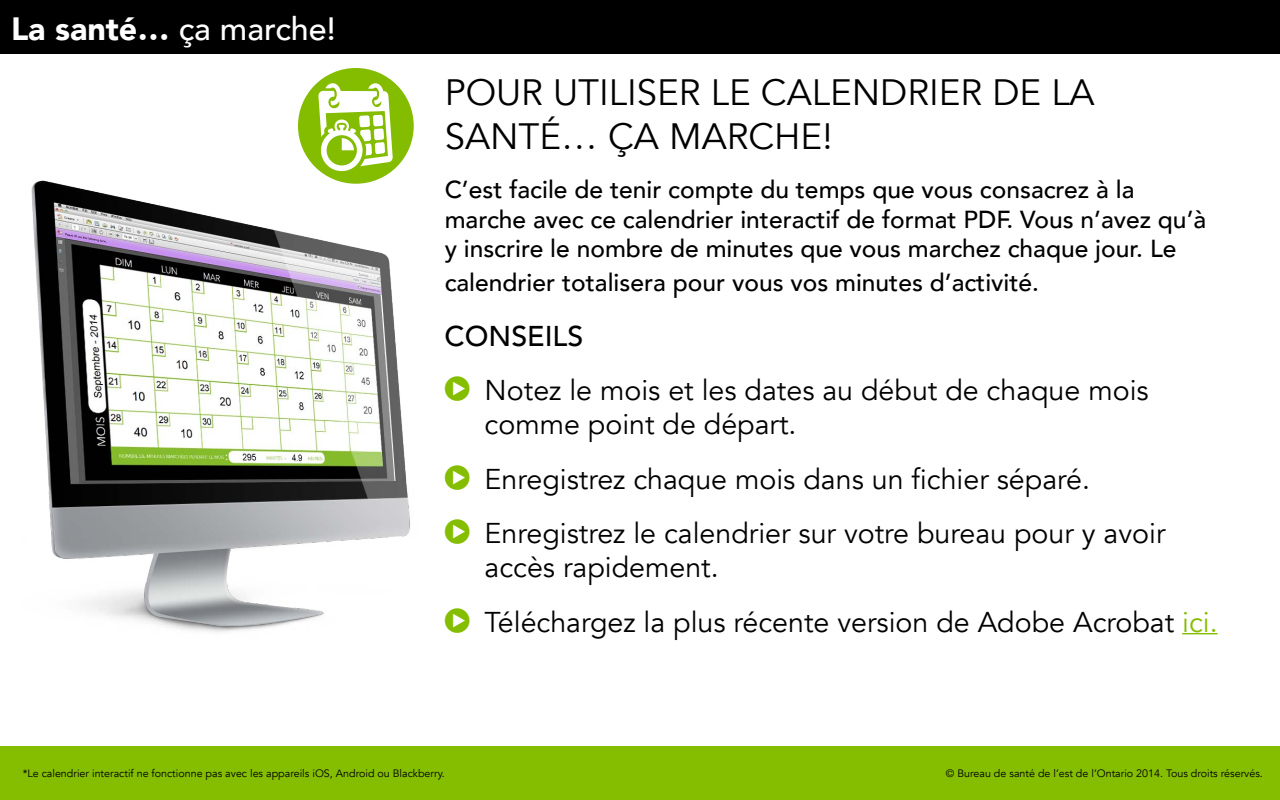
<style>
.page{position:relative;width:1280px;height:800px;background:#fff}
.page>*{position:absolute;margin:0;border:0;box-sizing:border-box;transform-origin:0 0}
.t1{font:36.6px/43.9px "Avenir";color:#000}
.t2{font:500 32.2px "Avenir";color:#fff}
.t3{font:28.6px/54.3px "Avenir";color:#000}
.t4{font:500 24.6px/29.5px "Avenir";color:#000}
.t5{font:10.7px "Avenir";color:#000}
.s1{font-weight:900}
.s2{font-weight:500}
.s3{font-family:"Combi Numerals Solid";font-size:32.6px;color:#85bd00}
.s4{color:#85bd00}
</style>
<div class="page">
<hr style="left:1182px;top:633px;width:36px;height:1px;background:#85bd00">
<div style="left:0;top:746px;width:1280px;height:54px;background:#85bd00"></div>
<div style="left:0;top:0;width:1280px;height:54px;background:#000"></div>
<img style="left:31px;top:168px;width:379px;height:464px">
<div style="left:298px;top:68px;width:116px;height:116px;background:#84bd00;border-radius:50%"></div>
<svg style="left:318px;top:83px;width:75px;height:88px"></svg>
<p class="t2" style="left:11px;top:1px;width:326px"><span class="s1">La santé…</span> ça marche!</p>
<p class="t1" style="left:445px;top:71px;width:652px">POUR UTILISER LE CALENDRIER DE LA<br>SANTÉ… ÇA MARCHE!</p>
<p class="t4" style="left:445px;top:173px;width:763px">C’est facile de tenir compte du temps que vous consacrez à la marche avec ce calendrier interactif de format PDF. Vous n’avez qu’à y inscrire le nombre de minutes que vous marchez chaque jour. Le</p>
<p class="t4" style="left:445px;top:267px;width:596px">calendrier totalisera pour vous vos minutes d’activité.</p>
<p class="t3" style="left:445px;top:309px;width:706px"><span class="s2">CONSEILS<br></span><span class="s3">&gt;</span> Notez le mois et les dates au début de chaque mois</p>
<p class="t3" style="left:445px;top:398px;width:722px;text-indent:40px">comme point de départ.<br><span class="s3">&gt;</span> Enregistrez chaque mois dans un fichier séparé.<br><span class="s3">&gt;</span> Enregistrez le calendrier sur votre bureau pour y avoir</p>
<p class="t3" style="left:445px;top:541px;width:774px;text-indent:40px">accès rapidement.<br><span class="s3">&gt;</span> Téléchargez la plus récente version de Adobe Acrobat <span class="s4">ici.</span></p>
<p class="t5" style="left:23px;top:767px;width:424px">*Le calendrier interactif ne fonctionne pas avec les appareils iOS, Android ou Blackberry.</p>
<p class="t5" style="left:946px;top:767px;width:319px">© Bureau de santé de l’est de l’Ontario 2014. Tous droits réservés.</p>
</div>
